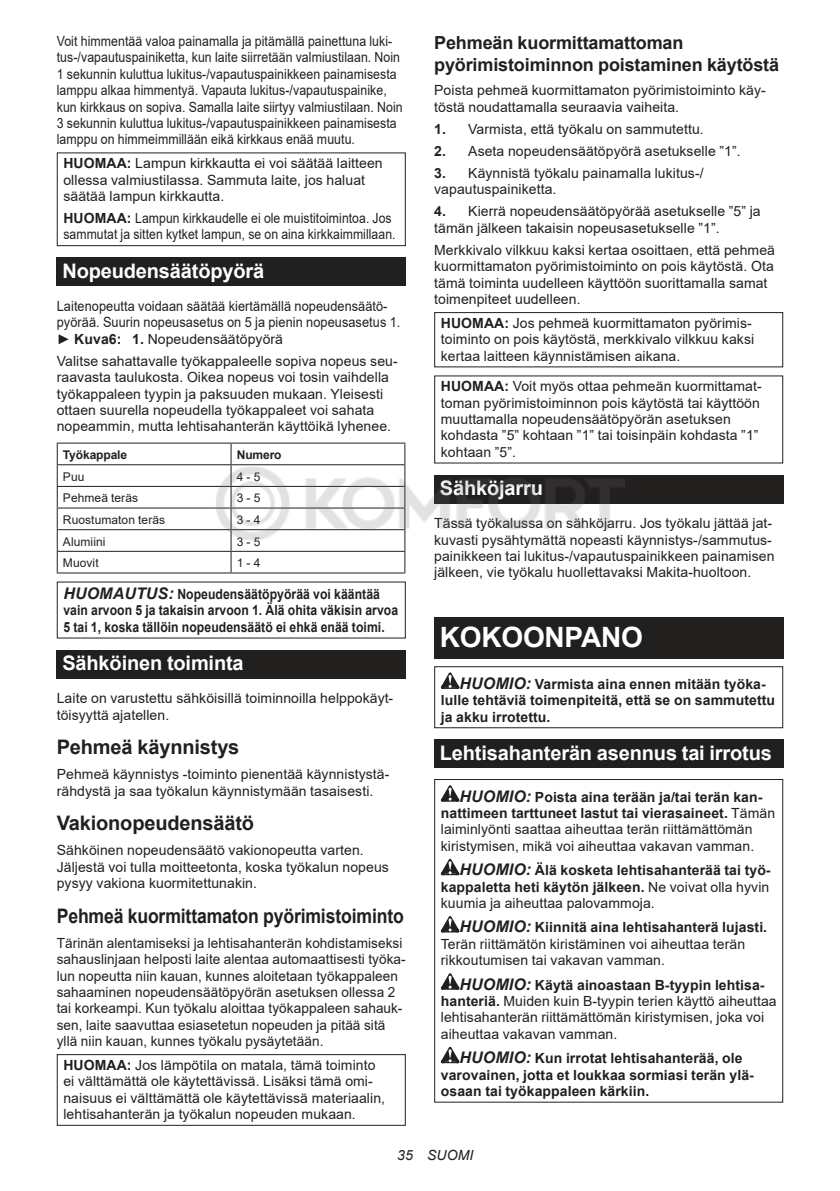
<style>
.page{position:relative;width:840px;height:1191px;background:#fff}
.page>*{position:absolute;margin:0;border:0;box-sizing:border-box;transform-origin:0 0}
.t1{font:700 28px "Arial";letter-spacing:-.01em;color:#fff}
.t2{font:700 20px "Arial";letter-spacing:-.01em;color:#fff}
.t3{font:700 20px "Arial";letter-spacing:-.01em;color:#221f1f;scale:.88 1}
.t4{font:700 20px "Arial";letter-spacing:-.01em;color:#221f1f}
.t5{font:700 18px/21px "Arial";letter-spacing:-.01em;color:#221f1f}
.t6{font:14px/16.4px "Arial";letter-spacing:.005em;color:#221f1f}
.t7{font:14px/16.4px "Arial";letter-spacing:.005em;color:#221f1f;scale:.88 1}
.t8{font:700 14px/16.4px "Arial";letter-spacing:.005em;color:#221f1f}
.t9{font:700 14px/16.4px "Arial";letter-spacing:.005em;color:#221f1f;scale:.87 1}
.t10{font:14px/16.4px "Arial";letter-spacing:.005em;color:#221f1f;scale:.91 1}
.t11{font:14px/16.4px "Arial";letter-spacing:.005em;color:#221f1f;scale:.87 1}
.t12{font:italic 14px "Arial";letter-spacing:.005em;color:#221f1f}
.t13{font:12px "Arial";letter-spacing:.005em;color:#221f1f}
.t14{font:700 12px "Arial";letter-spacing:-.01em;color:#221f1f}
.s1{font-weight:700}
.s2{font-style:italic;font-size:16px}
.s3{font-weight:700;font-style:italic;font-size:16px}
.s4{font-weight:400}
</style>
<div class="page">
<div style="left:57px;top:152px;width:348px;height:94px;border:1px solid #221f1f"></div>
<div style="left:57px;top:257px;width:348px;height:29px;background:#221f1f"></div>
<hr style="left:57px;top:442px;width:174px;height:1px;background:#221f1f">
<hr style="left:231px;top:442px;width:174px;height:1px;background:#221f1f">
<hr style="left:57px;top:464px;width:174px;height:1px;background:#221f1f">
<hr style="left:57px;top:486px;width:174px;height:1px;background:#221f1f">
<hr style="left:57px;top:507px;width:174px;height:1px;background:#221f1f">
<hr style="left:57px;top:529px;width:174px;height:1px;background:#221f1f">
<hr style="left:57px;top:551px;width:174px;height:1px;background:#221f1f">
<svg style="left:57px;top:443px;width:1px;height:129px"></svg>
<hr style="left:231px;top:551px;width:174px;height:1px;background:#221f1f">
<svg style="left:230px;top:443px;width:1px;height:129px"></svg>
<svg style="left:404px;top:443px;width:1px;height:129px"></svg>
<hr style="left:57px;top:572px;width:174px;height:1px;background:#221f1f">
<hr style="left:231px;top:572px;width:174px;height:1px;background:#221f1f">
<div style="left:57px;top:650px;width:348px;height:28px;background:#221f1f"></div>
<div style="left:57px;top:1054px;width:348px;height:71px;border:1px solid #221f1f"></div>
<div style="left:434px;top:312px;width:348px;height:55px;border:1px solid #221f1f"></div>
<div style="left:434px;top:475px;width:348px;height:28px;background:#221f1f"></div>
<div style="left:434px;top:617px;width:348px;height:41px;background:#221f1f"></div>
<svg style="left:440px;top:672px;width:19px;height:17px"></svg>
<div style="left:434px;top:666px;width:348px;height:62px;border:1px solid #221f1f"></div>
<div style="left:434px;top:739px;width:348px;height:29px;background:#221f1f"></div>
<svg style="left:440px;top:785px;width:19px;height:16px"></svg>
<svg style="left:440px;top:858px;width:19px;height:17px"></svg>
<svg style="left:440px;top:916px;width:19px;height:16px"></svg>
<svg style="left:440px;top:973px;width:19px;height:16px"></svg>
<svg style="left:440px;top:1046px;width:19px;height:17px"></svg>
<div style="left:434px;top:779px;width:348px;height:323px;border:1px solid #221f1f"></div>
<img style="left:210px;top:457px;width:419px;height:92px">
<p class="t7" style="left:57px;top:33px;width:394px">Voit himmentää valoa painamalla ja pitämällä painettuna luki&shy;tus-/vapautuspainiketta, kun laite siirretään valmiustilaan. Noin 1 sekunnin kuluttua lukitus-/vapautuspainikkeen painamisesta lamppu alkaa himmentyä. Vapauta lukitus-/vapautuspainike, kun kirkkaus on sopiva. Samalla laite siirtyy valmiustilaan. Noin 3 sekunnin kuluttua lukitus-/vapautuspainikkeen painamisesta lamppu on himmeimmillään eikä kirkkaus enää muutu.</p>
<p class="t6" style="left:63px;top:156px;width:320px"><span class="s1">HUOMAA:</span> Lampun kirkkautta ei voi säätää laitteen ollessa valmiustilassa. Sammuta laite, jos haluat säätää lampun kirkkautta.</p>
<p class="t11" style="left:63px;top:211px;width:383px"><span class="s1">HUOMAA:</span> Lampun kirkkaudelle ei ole muistitoimintoa. Jos sammutat ja sitten kytket lampun, se on aina kirkkaimmillaan.</p>
<h2 class="t2" style="left:62px;top:262px;width:203px">Nopeudensäätöpyörä</h2>
<p class="t10" style="left:57px;top:299px;width:379px">Laitenopeutta voidaan säätää kiertämällä nopeudensäätö&shy;pyörää. Suurin nopeusasetus on 5 ja pienin nopeusasetus 1. ► <span class="s1">Kuva6: 1.</span> Nopeudensäätöpyörä</p>
<p class="t6" style="left:57px;top:354px;width:342px">Valitse sahattavalle työkappaleelle sopiva nopeus seu&shy;raavasta taulukosta. Oikea nopeus voi tosin vaihdella työkappaleen tyypin ja paksuuden mukaan. Yleisesti ottaen suurella nopeudella työkappaleet voi sahata nopeammin, mutta lehtisahanterän käyttöikä lyhenee.</p>
<p class="t14" style="left:63px;top:450px;width:66px">Työkappale</p>
<p class="t14" style="left:236px;top:450px;width:46px">Numero</p>
<p class="t13" style="left:63px;top:468px;width:23px">Puu</p>
<p class="t13" style="left:236px;top:468px;width:25px">4 - 5</p>
<p class="t13" style="left:63px;top:490px;width:77px">Pehmeä teräs</p>
<p class="t13" style="left:237px;top:493px;width:25px">3 - 5</p>
<p class="t13" style="left:63px;top:515px;width:104px">Ruostumaton teräs</p>
<p class="t13" style="left:237px;top:511px;width:25px">3 - 4</p>
<p class="t13" style="left:63px;top:537px;width:44px">Alumiini</p>
<p class="t13" style="left:237px;top:537px;width:25px">3 - 5</p>
<p class="t13" style="left:63px;top:558px;width:37px">Muovit</p>
<p class="t13" style="left:237px;top:555px;width:25px">1 - 4</p>
<p class="t9" style="left:63px;top:587px;width:386px"><span class="s2">HUOMAUTUS:</span> Nopeudensäätöpyörää voi kääntää vain arvoon 5 ja takaisin arvoon 1. Älä ohita väkisin arvoa<br>5 tai 1, koska tällöin nopeudensäätö ei ehkä enää toimi.</p>
<h2 class="t2" style="left:62px;top:655px;width:183px">Sähköinen toiminta</h2>
<p class="t6" style="left:57px;top:691px;width:338px">Laite on varustettu sähköisillä toiminnoilla helppokäyt&shy;töisyyttä ajatellen.</p>
<h2 class="t4" style="left:57px;top:739px;width:184px">Pehmeä käynnistys</h2>
<p class="t6" style="left:57px;top:766px;width:334px">Pehmeä käynnistys -toiminto pienentää käynnistystä&shy;rähdystä ja saa työkalun käynnistymään tasaisesti.</p>
<h2 class="t4" style="left:57px;top:815px;width:199px">Vakionopeudensäätö</h2>
<p class="t6" style="left:57px;top:843px;width:333px">Sähköinen nopeudensäätö vakionopeutta varten.<br>Jäljestä voi tulla moitteetonta, koska työkalun nopeus pysyy vakiona kuormitettunakin.</p>
<h2 class="t3" style="left:57px;top:908px;width:395px">Pehmeä kuormittamaton pyörimistoiminto</h2>
<p class="t6" style="left:57px;top:934px;width:350px">Tärinän alentamiseksi ja lehtisahanterän kohdistamiseksi sahauslinjaan helposti laite alentaa automaattisesti työka&shy;lun nopeutta niin kauan, kunnes aloitetaan työkappaleen sahaaminen nopeudensäätöpyörän asetuksen ollessa 2 tai korkeampi. Kun työkalu aloittaa työkappaleen sahauk&shy;sen, laite saavuttaa esiasetetun nopeuden ja pitää sitä yllä niin kauan, kunnes työkalu pysäytetään.</p>
<p class="t6" style="left:63px;top:1058px;width:323px"><span class="s1">HUOMAA:</span> Jos lämpötila on matala, tämä toiminto ei välttämättä ole käytettävissä. Lisäksi tämä omi&shy;naisuus ei välttämättä ole käytettävissä materiaalin, lehtisahanterän ja työkalun nopeuden mukaan.</p>
<p class="t5" style="left:434px;top:34px;width:346px">Pehmeän kuormittamattoman pyörimistoiminnon poistaminen käytöstä</p>
<p class="t6" style="left:434px;top:82px;width:333px">Poista pehmeä kuormittamaton pyörimistoiminto käy&shy;töstä noudattamalla seuraavia vaiheita.</p>
<p class="t6" style="left:434px;top:122px;width:271px"><span class="s1">1.</span> Varmista, että työkalu on sammutettu.</p>
<p class="t6" style="left:434px;top:144px;width:308px"><span class="s1">2.</span> Aseta nopeudensäätöpyörä asetukselle ”1”.</p>
<p class="t6" style="left:434px;top:165px;width:271px"><span class="s1">3.</span> Käynnistä työkalu painamalla lukitus-/ vapautuspainiketta.</p>
<p class="t6" style="left:434px;top:203px;width:328px"><span class="s1">4.</span> Kierrä nopeudensäätöpyörää asetukselle ”5” ja tämän jälkeen takaisin nopeusasetukselle ”1”.</p>
<p class="t6" style="left:434px;top:243px;width:342px">Merkkivalo vilkkuu kaksi kertaa osoittaen, että pehmeä kuormittamaton pyörimistoiminto on pois käytöstä. Ota tämä toiminta uudelleen käyttöön suorittamalla samat toimenpiteet uudelleen.</p>
<p class="t6" style="left:440px;top:316px;width:314px"><span class="s1">HUOMAA:</span> Jos pehmeä kuormittamaton pyörimis&shy;toiminto on pois käytöstä, merkkivalo vilkkuu kaksi kertaa laitteen käynnistämisen aikana.</p>
<p class="t6" style="left:440px;top:379px;width:322px"><span class="s1">HUOMAA:</span> Voit myös ottaa pehmeän kuormittamat&shy;toman pyörimistoiminnon pois käytöstä tai käyttöön muuttamalla nopeudensäätöpyörän asetuksen kohdasta ”5” kohtaan ”1” tai toisinpäin kohdasta ”1” kohtaan ”5”.</p>
<h2 class="t2" style="left:439px;top:480px;width:105px">Sähköjarru</h2>
<p class="t6" style="left:434px;top:515px;width:341px">Tässä työkalussa on sähköjarru. Jos työkalu jättää jat&shy;kuvasti pysähtymättä nopeasti käynnistys-/sammutus&shy;painikkeen tai lukitus-/vapautuspainikkeen painamisen jälkeen, vie työkalu huollettavaksi Makita-huoltoon.</p>
<h1 class="t1" style="left:439px;top:626px;width:204px">KOKOONPANO</h1>
<p class="t8" style="left:440px;top:677px;width:335px;text-indent:19px"><span class="s2">HUOMIO:</span> Varmista aina ennen mitään työka&shy;lulle tehtäviä toimenpiteitä, että se on sammutettu ja akku irrotettu.</p>
<h2 class="t2" style="left:439px;top:744px;width:333px">Lehtisahanterän asennus tai irrotus</h2>
<p class="t6" style="left:440px;top:789px;width:335px;text-indent:19px"><span class="s3">HUOMIO:</span> <span class="s1">Poista aina terään ja/tai terän kan&shy;nattimeen tarttuneet lastut tai vierasaineet.</span> Tämän laiminlyönti saattaa aiheuttaa terän riittämättömän kiristymisen, mikä voi aiheuttaa vakavan vamman.</p>
<p class="t8" style="left:440px;top:863px;width:331px;text-align:justify;text-indent:19px"><span class="s2">HUOMIO:</span> Älä kosketa lehtisahanterää tai työ&shy;kappaletta heti käytön jälkeen. <span class="s4">Ne voivat olla hyvin kuumia ja aiheuttaa palovammoja.</span></p>
<p class="t6" style="left:440px;top:920px;width:327px;text-indent:19px"><span class="s3">HUOMIO:</span> <span class="s1">Kiinnitä aina lehtisahanterä lujasti.<br></span>Terän riittämätön kiristäminen voi aiheuttaa terän rikkoutumisen tai vakavan vamman.</p>
<p class="t6" style="left:440px;top:977px;width:337px;text-indent:19px"><span class="s3">HUOMIO:</span> <span class="s1">Käytä ainoastaan B-tyypin lehtisa&shy;hanteriä.</span> Muiden kuin B-tyypin terien käyttö aiheuttaa lehtisahanterän riittämättömän kiristymisen, joka voi aiheuttaa vakavan vamman.</p>
<p class="t8" style="left:440px;top:1051px;width:314px;text-indent:19px"><span class="s2">HUOMIO:</span> Kun irrotat lehtisahanterää, ole varovainen, jotta et loukkaa sormiasi terän ylä&shy;osaan tai työkappaleen kärkiin.</p>
<p class="t12" style="left:397px;top:1147px;width:78px">35 SUOMI</p>
</div>
